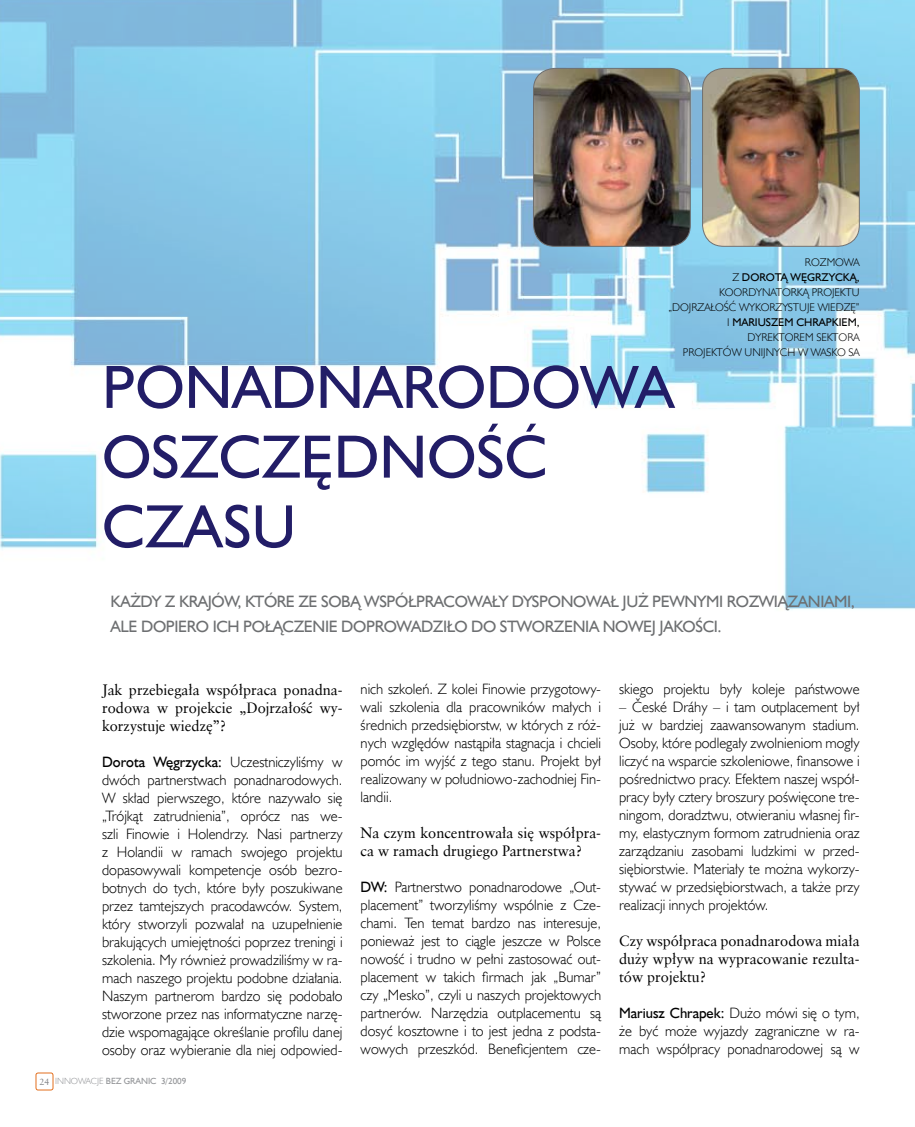
<style>
.page{position:relative;width:915px;height:1127px;background:#fff}
.page>*{position:absolute;margin:0;border:0;box-sizing:border-box;transform-origin:0 0}
.t1{font:61.35px/69.8px "Humanst 521 EU";color:#221d67}
.t2{font:16.5px "Humanst 521 EU";color:#6d6f71}
.t3{font:15px/18px "Humanst 521 Lt EU";color:#000;text-align:justify}
.t4{font:15px/18px "Class Garmnd EU";color:#000;text-align:justify}
.t5{font:11.25px/15px "Humanst 521 Lt EU";color:#000;text-align:right}
.t6{font:11.25px "Humanst 521 EU";color:#000}
.t7{font:9px "Humanst 521 Lt EU";color:#939598}
.t8{font:9px "Humanst 521 EU";color:#939598}
.s1{font-family:"Humanst 521 Lt EU"}
.s2{font-family:"Humanst 521 EU"}
.s3{font-family:"Class Garmnd EU";color:#808285}
</style>
<div class="page">
<img style="left:0;top:0;width:914px;height:1091px">
<img style="left:533px;top:68px;width:157px;height:178px">
<div style="left:533px;top:68px;width:157px;height:179px;border:1px solid #6d6f71;border-radius:21px"></div>
<img style="left:702px;top:68px;width:157px;height:178px">
<div style="left:702px;top:68px;width:157px;height:179px;border:1px solid #6d6f71;border-radius:21px"></div>
<div style="left:36px;top:1073px;width:17px;height:17px;border:1px solid #e36f1e;border-radius:2px"></div>
<p class="t5" style="left:804px;top:254px;width:56px">Rozmowa</p>
<p class="t6" style="left:732px;top:270px;width:27px"><span class="s1">z</span> DOROTĄ</p>
<p class="t6" style="left:790px;top:270px;width:19px">WĘGRZYCKĄ</p>
<p class="t6" style="left:856px;top:270px;width:4px">,</p>
<p class="t5" style="left:668px;top:284px;width:193px">koordynatorKĄ projektu „Dojrzałość wykorzystuje wi edzę”</p>
<p class="t6" style="left:727px;top:315px;width:22px"><span class="s1">i</span> MARIUSZEM</p>
<p class="t6" style="left:796px;top:315px;width:16px">CHRAPKIEM</p>
<p class="t6" style="left:856px;top:315px;width:4px">,</p>
<p class="t5" style="left:682px;top:329px;width:178px;text-align:left;text-indent:65px">dyrektorem Sektora<br>Projektów Unijnych w WASKO SA</p>
<h1 class="t1" style="left:102px;top:352px;width:80px">PONADNARODOWA<br>OSZCZĘDNOŚĆ<br>CZASU</h1>
<p class="t2" style="left:111px;top:591px;width:80px">KAŻDY ZKRAJÓW</p>
<p class="t2" style="left:237px;top:591px;width:19px">, KTÓRE</p>
<p class="t2" style="left:298px;top:591px;width:34px">ZE SOBĄ</p>
<p class="t2" style="left:364px;top:591px;width:12px">WSPÓŁPRACOWAŁY</p>
<p class="t2" style="left:512px;top:591px;width:12px">DYSPONOWAŁ</p>
<p class="t2" style="left:622px;top:591px;width:41px">JU Ż PEWNYMI</p>
<p class="t2" style="left:726px;top:591px;width:11px">ROZWIĄZANIAMI</p>
<p class="t2" style="left:850px;top:591px;width:6px">,</p>
<p class="t2" style="left:111px;top:616px;width:10px">ALE</p>
<p class="t2" style="left:141px;top:616px;width:11px">DOPIERO</p>
<p class="t2" style="left:213px;top:616px;width:10px">ICH</p>
<p class="t2" style="left:243px;top:616px;width:11px">POŁĄCZENIE</p>
<p class="t2" style="left:341px;top:616px;width:12px">DOPROWADZIŁO</p>
<p class="t2" style="left:471px;top:616px;width:40px">DO STWORZENIA</p>
<p class="t2" style="left:602px;top:616px;width:12px">NOWEJ</p>
<p class="t2" style="left:659px;top:616px;width:10px">JAKOŚCI</p>
<p class="t2" style="left:717px;top:616px;width:6px">.</p>
<p class="t4" style="left:102px;top:680px;width:242px">Jak przebiegała współpraca ponadna&shy;rodowa w projekcie „Dojrzałość wy&shy;korzystuje wiedzę”?</p>
<p class="t3" style="left:102px;top:752px;width:242px"><span class="s2">DOROTA WĘGRZYCKA:</span> Uczestniczyliśmy w dwóch partnerstwach ponadnarodowych.<br>W skład pierwszego, które nazywało się „Trójkąt zatrudnienia”, oprócz nas we&shy;szli Finowie i Holendrzy. Nasi partnerzy z Holandii w ramach swojego projektu dopasowywali kompetencje osób bezro&shy;botnych do tych, które były poszukiwane przez tamtejszych pracodawców. System, który stworzyli pozwalał na uzupełnienie brakujących umiejętności poprzez treningi i szkolenia. My również prowadziliśmy w ra&shy;mach naszego projektu podobne działania.<br>N aszym partnerom bardzo się podobało stworzone przez nas informatyczne narzę&shy;dzie wspomagające określanie profilu danej osoby oraz wybieranie dla niej odpowied-</p>
<p class="t7" style="left:39px;top:1076px;width:73px"><span class="s3">24</span> i nnowacje <span class="s2">BEZ</span></p>
<p class="t8" style="left:124px;top:1076px;width:7px">GRANIC</p>
<p class="t8" style="left:161px;top:1076px;width:27px">3/2009</p>
<p class="t3" style="left:360px;top:679px;width:242px">nich szkoleń. Z kolei Finowie przygotowy&shy;wali szkolenia dla pracowników małych i średnich przedsiębiorstw, w których z róż&shy;nych względów nastąpiła stagnacja i chcieli pomóc im wyjść z tego stanu. Projekt był realizowany w południowo-zachodniej Fin&shy;landii.</p>
<p class="t4" style="left:360px;top:823px;width:242px">Na czym koncentrowała się współpra&shy;ca w ramach drugiego Partnerstwa?</p>
<p class="t3" style="left:360px;top:877px;width:242px"><span class="s2">DW:</span> Partnerstwo ponadnarodowe „Out&shy;placement” tworzyliśmy wspólnie z Cze&shy;chami. Ten temat bardzo nas interesuje, ponieważ jest to ciągle jeszcze w Polsce nowość i trudno w pełni zastosować out&shy;placement w takich firmach jak „Bumar” czy „Mesko”, czyli u naszych projektowych partnerów. N arzędzia outplacementu są dosyć kosztowne i to jest jedna z podsta&shy;wowych przeszkód. Beneficjentem cze-</p>
<p class="t3" style="left:619px;top:679px;width:242px">skiego projektu były koleje państwowe</p>
<p class="t3" style="left:619px;top:697px;width:242px">– České Dráhy – i tam outplacement był już w bardziej zaawansowanym stadium.<br>Osoby, które podlegały zwolnieniom mogły liczyć na wsparcie szkoleniowe, finansowe i pośrednictwo pracy. Efektem naszej współ&shy;pracy były cztery broszury poświęcone tre&shy;ningom, doradztwu, otwieraniu własnej fir&shy;my, elastycznym formom zatrudnienia oraz zarządzaniu zasobami ludzkimi w przed&shy;siębiorstwie. Materiały te można wykorzy&shy;stywać w przedsiębiorstwach, a także przy realizacji innych projektów.</p>
<p class="t4" style="left:619px;top:931px;width:242px">Czy współpraca ponadnarodowa miała duży wpływ na wypracowanie rezulta&shy;tów projektu?</p>
<p class="t3" style="left:619px;top:1003px;width:242px"><span class="s2">MARIUSZ CHRAPEK:</span> Dużo mówi się o tym, że być może wyjazdy zagraniczne w ra&shy;mach współpracy ponadnarodowej są w</p>
</div>
